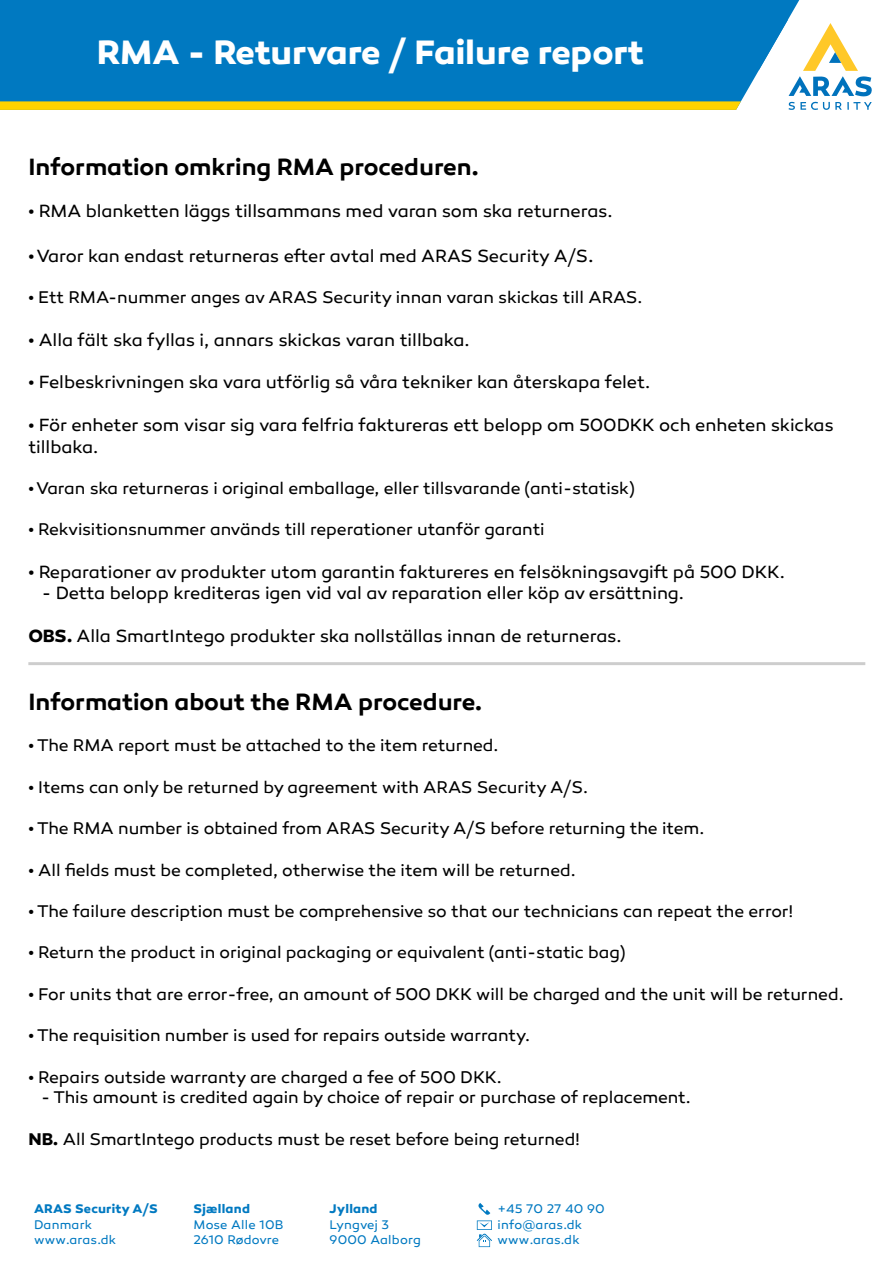
<style>
.page{position:relative;width:893px;height:1263px;background:#fff}
.page>*{position:absolute;margin:0;border:0;box-sizing:border-box;transform-origin:0 0}
.t1{font:700 34.5px "Canaro";letter-spacing:-.005em;color:#fff}
.t2{font:600 24px "Canaro";color:#000}
.t3{font:18px/21.6px "Canaro";letter-spacing:-.005em;color:#000}
.t4{font:17.25px "Canaro";letter-spacing:-.005em;color:#000}
.t5{font:12.75px/15.5px "Canaro";letter-spacing:.015em;color:#0079c1}
.t6{font:700 12.75px "Canaro";letter-spacing:.02em;color:#0079c1}
.s1{font-size:19.5px}
.s2{font-weight:700}
</style>
<div class="page">
<svg style="left:0;top:0;width:872px;height:110px;background:#2c8cb8"></svg>
<svg style="left:477px;top:1203px;width:15px;height:44px"></svg>
<hr style="left:28px;top:662px;width:837px;height:3px;background:#000">
<h1 class="t1" style="left:97px;top:31px;width:549px">RMA - Returvare / Failure report</h1>
<h2 class="t2" style="left:28px;top:152px;width:452px">Information omkring RMA proceduren.</h2>
<p class="t3" style="left:28px;top:200px;width:586px">• RMA blanketten läggs tillsammans med varan som ska returneras.</p>
<p class="t3" style="left:28px;top:245px;width:567px">• Varor kan endast returneras efter avtal med ARAS Security A/S<span class="s1">.</span></p>
<p class="t4" style="left:28px;top:287px;width:615px">• Ett RMA-nummer anges av ARAS Security innan varan skickas till ARAS.</p>
<p class="t3" style="left:28px;top:329px;width:443px">• Alla fält ska fyllas i, annars skickas varan tillbaka.</p>
<p class="t3" style="left:28px;top:371px;width:623px">• Felbeskrivningen ska vara utförlig så våra tekniker kan återskapa felet.</p>
<p class="t3" style="left:28px;top:414px;width:807px">• För enheter som visar sig vara felfria faktureras ett belopp om 500DKK och enheten skickas tillbaka.</p>
<p class="t4" style="left:28px;top:478px;width:608px">• Varan ska returneras i original emballage, eller tillsvarande (anti-statisk)</p>
<p class="t4" style="left:28px;top:519px;width:518px">• Rekvisitionsnummer används till reperationer utanför garanti</p>
<p class="t3" style="left:28px;top:561px;width:758px">• Reparationer av produkter utom garantin faktureres en felsökningsavgift på 500 DKK.</p>
<p class="t3" style="left:42px;top:583px;width:644px">- Detta belopp krediteras igen vid val av reparation eller köp av ersättning.</p>
<p class="t3" style="left:28px;top:625px;width:595px"><span class="s2">OBS.</span> Alla SmartIntego produkter ska nollställas innan de returneras.</p>
<h2 class="t2" style="left:28px;top:687px;width:455px">Information about the RMA procedure.</h2>
<p class="t4" style="left:28px;top:735px;width:472px">• The RMA report must be attached to the item returned.</p>
<p class="t4" style="left:28px;top:777px;width:561px">• Items can only be returned by agreement with ARAS Security A/S.</p>
<p class="t4" style="left:28px;top:818px;width:677px">• The RMA number is obtained from ARAS Security A/S before returning the item.</p>
<p class="t4" style="left:28px;top:859px;width:549px">• All fields must be completed, otherwise the item will be returned.</p>
<p class="t4" style="left:28px;top:901px;width:766px">• The failure description must be comprehensive so that our technicians can repeat the error!</p>
<p class="t4" style="left:28px;top:942px;width:599px">• Return the product in original packaging or equivalent (anti-static bag)</p>
<p class="t4" style="left:28px;top:984px;width:817px">• For units that are error-free, an amount of 500 DKK will be charged and the unit will be returned.</p>
<p class="t4" style="left:28px;top:1025px;width:503px">• The requisition number is used for repairs outside warranty.</p>
<p class="t4" style="left:28px;top:1066px;width:475px">• Repairs outside warranty are charged a fee of 500 DKK.</p>
<p class="t4" style="left:41px;top:1087px;width:651px">- This amount is credited again by choice of repair or purchase of replacement.</p>
<p class="t4" style="left:28px;top:1129px;width:553px"><span class="s2">NB.</span> All SmartIntego products must be reset before being returned!</p>
<p class="t6" style="left:34px;top:1201px;width:125px">ARAS Security A/S</p>
<p class="t5" style="left:34px;top:1217px;width:84px">Danmark www.aras.dk</p>
<p class="t6" style="left:193px;top:1201px;width:58px">Sjælland</p>
<p class="t5" style="left:193px;top:1217px;width:91px">Mose Alle 10B<br>2610 Rødovre</p>
<p class="t6" style="left:330px;top:1201px;width:50px">Jylland</p>
<p class="t5" style="left:330px;top:1217px;width:93px">Lyngvej 3<br>9000 Aalborg</p>
<p class="t5" style="left:497px;top:1201px;width:109px">+45 70 27 40 90 info@aras.dk www.aras.dk</p>
</div>
